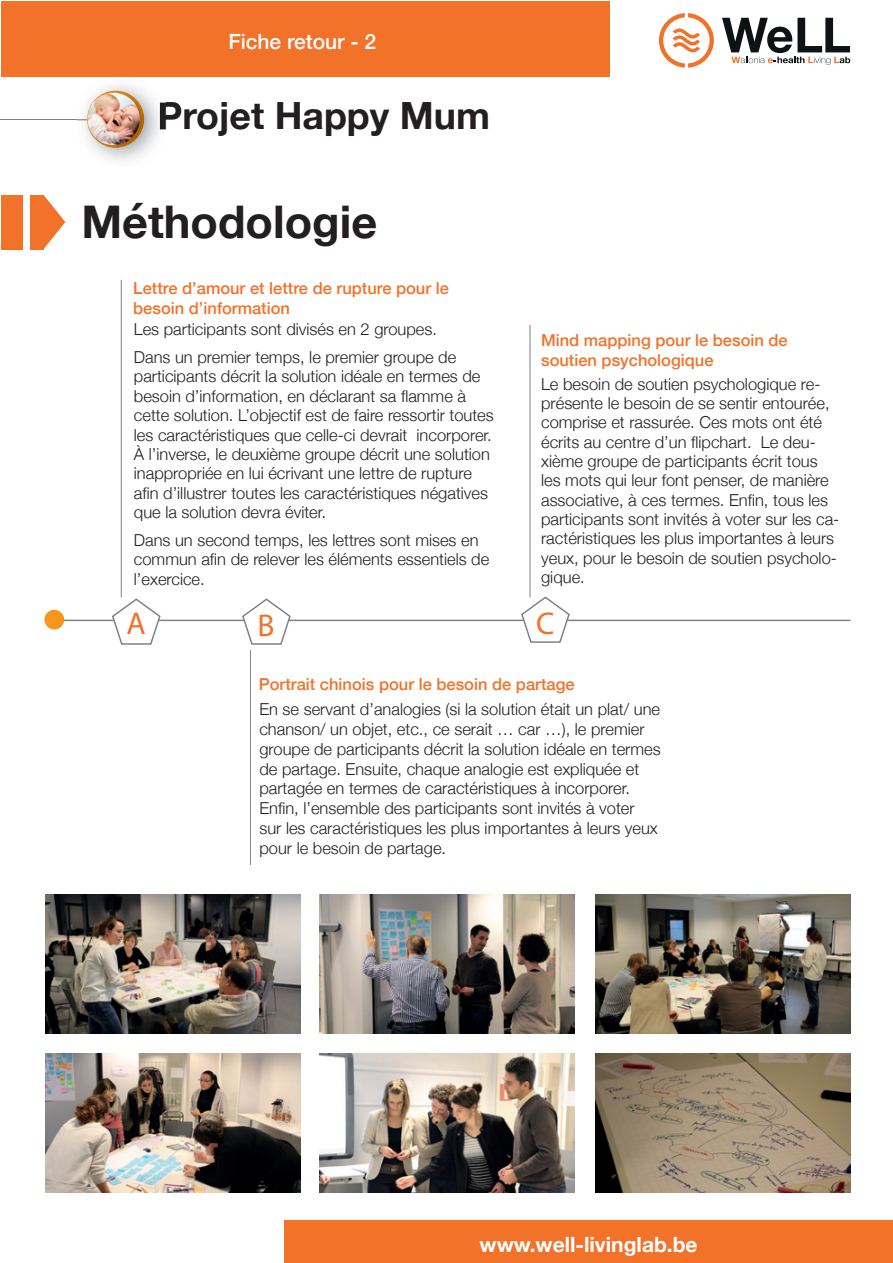
<style>
.page{position:relative;width:893px;height:1263px;background:#fff}
.page>*{position:absolute;margin:0;border:0;box-sizing:border-box;transform-origin:0 0}
.t1{font:700 45px "Helvetica Neue";color:#231f20}
.t2{font:700 37.5px "Helvetica Neue";color:#231f20}
.t3{font:31.5px "Myriad Pro";color:#f3722a}
.t4{font:700 21px "Helvetica Neue";color:#fff}
.t5{font:500 21px "Helvetica Neue";color:#fff}
.t6{font:300 16.5px/19.4px "Helvetica Neue";color:#231f20}
.t7{font:500 16.5px/19.8px "Helvetica Neue";color:#f3722a}
</style>
<div class="page">
<div style="left:1px;top:1px;width:608px;height:76px;background:#f3722a"></div>
<hr style="left:0;top:119px;width:102px;height:1px;background:#808285">
<svg style="left:659px;top:13px;width:55px;height:55px"></svg>
<svg style="left:722px;top:18px;width:128px;height:47px"></svg>
<div style="left:284px;top:1220px;width:609px;height:43px;background:#f3722a"></div>
<img style="left:77px;top:85px;width:89px;height:76px">
<img style="left:160px;top:103px;width:6px;height:33px">
<img style="left:87px;top:91px;width:57px;height:57px">
<img style="left:87px;top:93px;width:53px;height:52px;border-radius:26px">
<div style="left:1px;top:195px;width:22px;height:54px;background:#f3722a"></div>
<div style="left:30px;top:195px;width:13px;height:54px;background:#f3722a"></div>
<svg style="left:43px;top:195px;width:22px;height:54px"></svg>
<hr style="left:61px;top:620px;width:789px;height:1px;background:#808285">
<hr style="left:121px;top:280px;width:1px;height:317px;background:#808285">
<hr style="left:530px;top:325px;width:1px;height:272px;background:#808285">
<hr style="left:250px;top:650px;width:1px;height:215px;background:#808285">
<svg style="left:111px;top:597px;width:51px;height:48px"></svg>
<svg style="left:241px;top:598px;width:51px;height:47px"></svg>
<svg style="left:520px;top:595px;width:51px;height:48px"></svg>
<div style="left:44px;top:610px;width:20px;height:19px;background:#f7951d;border-radius:50%"></div>
<img style="left:45px;top:1053px;width:255px;height:139px">
<img style="left:45px;top:894px;width:255px;height:139px">
<img style="left:320px;top:1053px;width:255px;height:139px">
<img style="left:320px;top:894px;width:255px;height:139px">
<img style="left:595px;top:1053px;width:255px;height:139px">
<img style="left:595px;top:894px;width:255px;height:139px">
<p class="t5" style="left:228px;top:25px;width:149px">Fiche retour - 2</p>
<h2 class="t2" style="left:157px;top:87px;width:334px">Projet Happy Mum</h2>
<h1 class="t1" style="left:81px;top:187px;width:297px">Méthodologie</h1>
<p class="t7" style="left:133px;top:277px;width:317px">Lettre d’amour et lettre de rupture pour le besoin d’information</p>
<p class="t6" style="left:134px;top:314px;width:324px;line-height:27.9px">Les participants sont divisés en 2 groupes.<br>Dans un premier temps, le premier groupe de</p>
<p class="t6" style="left:134px;top:366px;width:361px">participants décrit la solution idéale en termes de besoin d’information, en déclarant sa flamme à cette solution. L’objectif est de faire ressortir toutes les caractéristiques que celle-ci devrait incorporer.<br>À l’inverse, le deuxième groupe décrit une solution inappropriée en lui écrivant une lettre de rupture afin d’illustrer toutes les caractéristiques négatives que la solution devra éviter.</p>
<p class="t6" style="left:134px;top:529px;width:357px">Dans un second temps, les lettres sont mises en commun afin de relever les éléments essentiels de l’exercice.</p>
<p class="t7" style="left:541px;top:329px;width:248px">Mind mapping pour le besoin de soutien psychologique</p>
<p class="t6" style="left:541px;top:373px;width:300px">Le besoin de soutien psychologique re&shy;présente le besoin de se sentir entourée, comprise et rassurée. Ces mots ont été écrits au centre d’un flipchart. Le deu&shy;xième groupe de participants écrit tous les mots qui leur font penser, de manière associative, à ces termes. Enfin, tous les participants sont invités à voter sur les ca&shy;ractéristiques les plus importantes à leurs yeux, pour le besoin de soutien psycholo&shy;gique.</p>
<h3 class="t3" style="left:127px;top:604px;width:21px">A</h3>
<h3 class="t3" style="left:257px;top:606px;width:19px">B</h3>
<h3 class="t3" style="left:536px;top:604px;width:20px">C</h3>
<p class="t7" style="left:259px;top:673px;width:317px">Portrait chinois pour le besoin de partage</p>
<p class="t6" style="left:259px;top:698px;width:403px;line-height:19.8px">En se servant d’analogies (si la solution était un plat/ une chanson/ un objet, etc., ce serait … car …), le premier groupe de participants décrit la solution idéale en termes de partage. Ensuite, chaque analogie est expliquée et partagée en termes de caractéristiques à incorporer.<br>Enfin, l’ensemble des participants sont invités à voter sur les caractéristiques les plus importantes à leurs yeux pour le besoin de partage.</p>
<p class="t4" style="left:480px;top:1227px;width:219px">www.well-livinglab.be</p>
</div>
